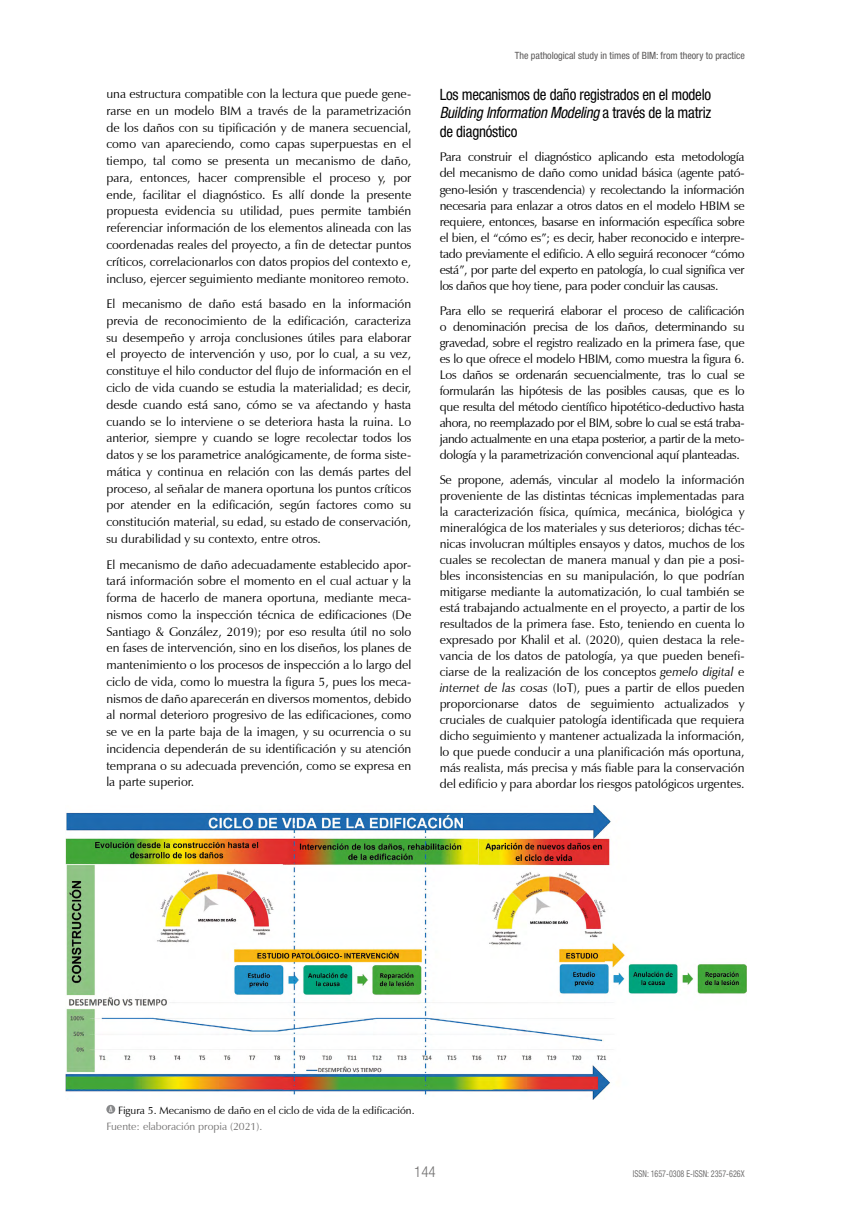
<style>
.page{position:relative;width:851px;height:1205px;background:#fff}
.page>*{position:absolute;margin:0;border:0;box-sizing:border-box;transform-origin:0 0}
.t1{font:condensed 15.62px/18.4px "Helvetica Neue LT Std";letter-spacing:-.015em;color:#000;text-align:justify;scale:.96 1}
.t2{font:300 condensed 15px "Helvetica Neue LT Std";color:#727171}
.t3{font:12.5px/16.8px "Zapf Humanist 601 BT";color:#000;text-align:justify}
.t4{font:10.62px/16px "Zapf Humanist 601 BT";color:#000}
.t5{font:condensed 10px "Helvetica Neue LT Std";color:#595757}
.t6{font:condensed 9.38px "Helvetica Neue LT Std";color:#727171;scale:.86 1}
.s1{font-style:italic}
.s2{color:#727171}
</style>
<div class="page">
<img style="left:66px;top:805px;width:680px;height:294px">
<div style="left:106px;top:1105px;width:9px;height:8px;background:#87888a;border-radius:50%"></div>
<p class="t3" style="left:106px;top:85px;width:306px">una estructura compatible con la lectura que puede gene&shy;rarse en un modelo BIM a través de la parametrización de los daños con su tipificación y de manera secuencial, como van apareciendo, como capas superpuestas en el tiempo, tal como se presenta un mecanismo de daño, para, entonces, hacer comprensible el proceso y, por ende, facilitar el diagnóstico. Es allí donde la presente propuesta evidencia su utilidad, pues permite también referenciar información de los elementos alineada con las coordenadas reales del proyecto, a fin de detectar puntos críticos, correlacionarlos con datos propios del contexto e, incluso, ejercer seguimiento mediante monitoreo remoto.</p>
<p class="t3" style="left:106px;top:295px;width:306px">El mecanismo de daño está basado en la información previa de reconocimiento de la edificación, caracteriza su desempeño y arroja conclusiones útiles para elaborar el proyecto de intervención y uso, por lo cual, a su vez, constituye el hilo conductor del flujo de información en el ciclo de vida cuando se estudia la materialidad; es decir, desde cuando está sano, cómo se va afectando y hasta cuando se lo interviene o se deteriora hasta la ruina. Lo anterior, siempre y cuando se logre recolectar todos los datos y se los parametrice analógicamente, de forma siste&shy;mática y continua en relación con las demás partes del proceso, al señalar de manera oportuna los puntos críticos por atender en la edificación, según factores como su constitución material, su edad, su estado de conservación, su durabilidad y su contexto, entre otros.</p>
<p class="t3" style="left:106px;top:556px;width:306px">El mecanismo de daño adecuadamente establecido apor&shy;tará información sobre el momento en el cual actuar y la forma de hacerlo de manera oportuna, mediante meca&shy;nismos como la inspección técnica de edificaciones (De Santiago &amp; González, 2019); por eso resulta útil no solo en fases de intervención, sino en los diseños, los planes de mantenimiento o los procesos de inspección a lo largo del ciclo de vida, como lo muestra la figura 5, pues los meca&shy;nismos de daño aparecerán en diversos momentos, debido al normal deterioro progresivo de las edificaciones, como se ve en la parte baja de la imagen, y su ocurrencia o su incidencia dependerán de su identificación y su atención temprana o su adecuada prevención, como se expresa en la parte superior.</p>
<p class="t5" style="left:514px;top:50px;width:232px">The pathological study in times of BIM: from theory to practice</p>
<p class="t1" style="left:439px;top:85px;width:284px">Los mecanismos de daño registrados en el modelo <span class="s1">Building Information Modeling</span> a través de la matriz de diagnóstico</p>
<p class="t3" style="left:439px;top:149px;width:306px;line-height:16px">Para construir el diagnóstico aplicando esta metodología del mecanismo de daño como unidad básica (agente pató&shy;geno-lesión y trascendencia) y recolectando la información necesaria para enlazar a otros datos en el modelo HBIM se requiere, entonces, basarse en información específica sobre el bien, el “cómo es”; es decir, haber reconocido e interpre&shy;tado previamente el edificio. A ello seguirá reconocer “cómo está”, por parte del experto en patología, lo cual significa ver los daños que hoy tiene, para poder concluir las causas.</p>
<p class="t3" style="left:439px;top:302px;width:306px;line-height:16px">Para ello se requerirá elaborar el proceso de calificación o denominación precisa de los daños, determinando su gravedad, sobre el registro realizado en la primera fase, que es lo que ofrece el modelo HBIM, como muestra la figura 6.<br>Los daños se ordenarán secuencialmente, tras lo cual se formularán las hipótesis de las posibles causas, que es lo que resulta del método científico hipotético-deductivo hasta ahora, no reemplazado por el BIM, sobre lo cual se está traba&shy;jando actualmente en una etapa posterior, a partir de la meto&shy;dología y la parametrización convencional aquí planteadas.</p>
<p class="t3" style="left:439px;top:471px;width:306px;line-height:16px">Se propone, además, vincular al modelo la información proveniente de las distintas técnicas implementadas para la caracterización física, química, mecánica, biológica y mineralógica de los materiales y sus deterioros; dichas téc&shy;nicas involucran múltiples ensayos y datos, muchos de los cuales se recolectan de manera manual y dan pie a posi&shy;bles inconsistencias en su manipulación, lo que podrían mitigarse mediante la automatización, lo cual también se está trabajando actualmente en el proyecto, a partir de los resultados de la primera fase. Esto, teniendo en cuenta lo expresado por Khalil et al. (2020), quien destaca la rele&shy;vancia de los datos de patología, ya que pueden benefi&shy;ciarse de la realización de los conceptos <span class="s1">gemelo digital</span> e <span class="s1">internet de las cosas</span> (IoT), pues a partir de ellos pueden proporcionarse datos de seguimiento actualizados y cruciales de cualquier patología identificada que requiera dicho seguimiento y mantener actualizada la información, lo que puede conducir a una planificación más oportuna, más realista, más precisa y más fiable para la conservación del edificio y para abordar los riesgos patológicos urgentes.</p>
<p class="t4" style="left:106px;top:1102px;width:309px"><sup>A</sup> Figura 5. Mecanismo de daño en el ciclo de vida de la edificación.<br><span class="s2">Fuente: elaboración propia (2021).</span></p>
<p class="t2" style="left:414px;top:1163px;width:23px">144</p>
<p class="t6" style="left:632px;top:1168px;width:131px">ISSN: 1657-0308 E-ISSN: 2357-626X</p>
</div>
